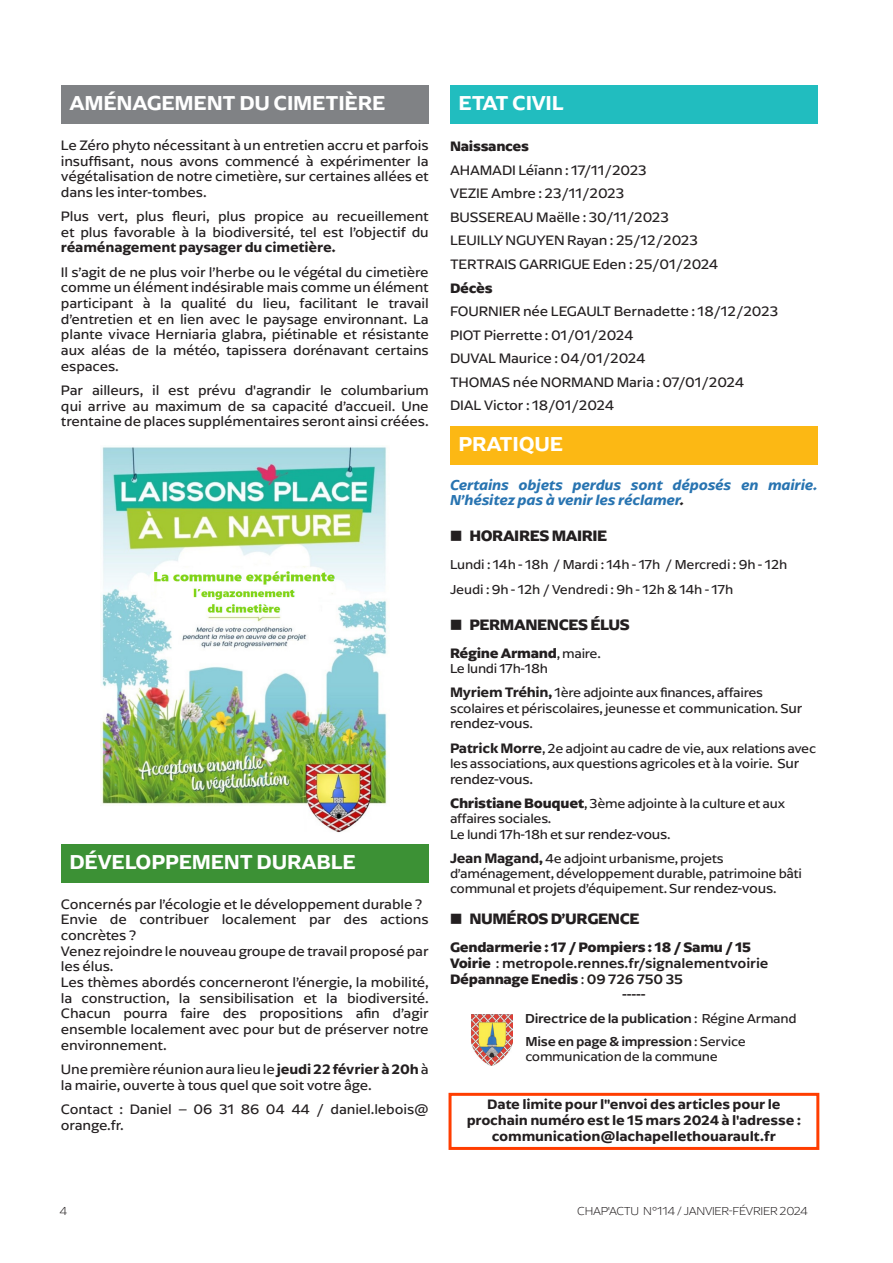
<style>
.page{position:relative;width:893px;height:1263px;background:#fff}
.page>*{position:absolute;margin:0;border:0;box-sizing:border-box;transform-origin:0 0}
.RUBRIQUE__LE_SAVIEZ-VOUS{font:600 21px "Arpona Sans";letter-spacing:-.01em;color:#fff}
.RUBRIQUE__ETAT_CIVIL{font:600 21px "Arpona Sans";letter-spacing:-.01em;color:#fff}
.RUBRIQUE_INFOS_PRATIQUES{font:600 21px "Arpona Sans";letter-spacing:-.01em;color:#fff}
.t1{font:700 15.75px "Arpona Sans";letter-spacing:-.025em;color:#231f20}
.TEXTE_NORMAL{font:italic 600 15px/15px "Arpona Sans";letter-spacing:-.01em;color:#2874b1}
.TEXTE_NORMAL-2{font:14.25px/15.6px "Arpona Sans";letter-spacing:-.01em;color:#231f20;text-align:justify}
.TEXTE_NORMAL-3{font:600 14.25px/15.6px "Arpona Sans";letter-spacing:-.01em;color:#231f20;text-align:center}
.TEXTE_NORMAL-4{font:500 14.25px/15.6px "Arpona Sans";letter-spacing:-.01em;color:#231f20}
.TEXTE_NORMAL-5{font:700 14.25px "Arpona Sans";letter-spacing:-.02em;color:#231f20}
.TEXTE_NORMAL_-20{font:14.25px "Arpona Sans";letter-spacing:-.02em;color:#231f20}
.TEXTE_NORMAL_-20-2{font:700 14.25px "Arpona Sans";letter-spacing:-.02em;color:#231f20}
.TEXTE_NORMAL_-20-3{font:13.5px/15.3px "Arpona Sans";letter-spacing:-.02em;color:#231f20}
.TEXTE_NORMAL-6{font:13.5px/14.9px "Arpona Sans";letter-spacing:-.01em;color:#231f20}
.TEXTE_NORMAL-7{font:500 13.5px "Arpona Sans";letter-spacing:-.02em;color:#231f20}
.t2{font:200 12px "Arpona Sans";letter-spacing:-.025em;color:#231f20}
.s1{font-weight:600}
.s2{color:#231f20}
.s3{font-weight:400;font-size:13.5px}
.s4{font-weight:600;font-size:14.25px}
.s5{font-size:14.25px}
.s6{font-size:13.5px}
.s7{font-weight:700;font-size:14.25px}
.s8{font-weight:700}
.s9{font-weight:400}
.s10{font-weight:500}
</style>
<div class="page">
<div style="left:61px;top:86px;width:368px;height:38px;background:#808285"></div>
<div style="left:61px;top:845px;width:368px;height:38px;background:#3c9135"></div>
<img style="left:100px;top:447px;width:287px;height:386px">
<div style="left:450px;top:86px;width:368px;height:38px;background:#21bdbf"></div>
<div style="left:450px;top:427px;width:368px;height:38px;background:#fcb814"></div>
<div style="left:448px;top:1093px;width:371px;height:57px;border:3px solid #ff3d00"></div>
<img style="left:471px;top:1014px;width:42px;height:51px">
<p class="RUBRIQUE__LE_SAVIEZ-VOUS" style="left:69px;top:89px;width:317px">AMÉNAGEMENT DU CIMETIÈRE</p>
<p class="TEXTE_NORMAL-2" style="left:61px;top:137px;width:369px">Le Zéro phyto nécessitant à un entretien accru et parfois insuffisant, nous avons commencé à expérimenter la végétalisation de notre cimetière, sur certaines allées et dans les inter-tombes.</p>
<p class="TEXTE_NORMAL-2" style="left:61px;top:208px;width:369px">Plus vert, plus fleuri, plus propice au recueillement et plus favorable à la biodiversité, tel est l’objectif du <span class="s1">réaménagement paysager du cimetière.</span></p>
<p class="TEXTE_NORMAL-2" style="left:61px;top:264px;width:369px">Il s’agit de ne plus voir l’herbe ou le végétal du cimetière comme un élément indésirable mais comme un élément participant à la qualité du lieu, facilitant le travail d’entretien et en lien avec le paysage environnant. La plante vivace Herniaria glabra, piétinable et résistante aux aléas de la météo, tapissera dorénavant certains espaces.</p>
<p class="TEXTE_NORMAL-2" style="left:61px;top:382px;width:369px">Par ailleurs, il est prévu d'agrandir le columbarium qui arrive au maximum de sa capacité d’accueil. Une trentaine de places supplémentaires seront ainsi créées.</p>
<p class="RUBRIQUE__LE_SAVIEZ-VOUS" style="left:69px;top:848px;width:288px">DÉVELOPPEMENT DURABLE</p>
<p class="TEXTE_NORMAL-2" style="left:61px;top:896px;width:363px">Concernés par l’écologie et le développement durable ?</p>
<p class="TEXTE_NORMAL-2" style="left:61px;top:911px;width:369px">Envie de contribuer localement par des actions concrètes ?</p>
<p class="TEXTE_NORMAL-2" style="left:61px;top:943px;width:369px">Venez rejoindre le nouveau groupe de travail proposé par les élus.</p>
<p class="TEXTE_NORMAL-2" style="left:61px;top:974px;width:369px">Les thèmes abordés concerneront l’énergie, la mobilité, la construction, la sensibilisation et la biodiversité.<br>Chacun pourra faire des propositions afin d’agir ensemble localement avec pour but de préserver notre environnement.</p>
<p class="TEXTE_NORMAL-2" style="left:61px;top:1061px;width:369px">Une première réunion aura lieu le <span class="s1">jeudi 22 février à 20h</span> à la mairie, ouverte à tous quel que soit votre âge.</p>
<p class="TEXTE_NORMAL-2" style="left:61px;top:1101px;width:369px">Contact : Daniel – 06 31 86 04 44 / daniel.lebois@ orange.fr.</p>
<p class="RUBRIQUE__ETAT_CIVIL" style="left:459px;top:89px;width:107px">ETAT CIVIL</p>
<p class="TEXTE_NORMAL-5" style="left:450px;top:137px;width:81px">Naissances</p>
<p class="TEXTE_NORMAL-2" style="left:450px;top:162px;width:198px">AHAMADI Léïann : 17/11/2023</p>
<p class="TEXTE_NORMAL-2" style="left:450px;top:185px;width:176px">VEZIE Ambre : 23/11/2023</p>
<p class="TEXTE_NORMAL-2" style="left:450px;top:209px;width:220px">BUSSEREAU Maëlle : 30/11/2023</p>
<p class="TEXTE_NORMAL-2" style="left:450px;top:232px;width:249px">LEUILLY NGUYEN Rayan : 25/12/2023</p>
<p class="TEXTE_NORMAL-2" style="left:450px;top:256px;width:270px">TERTRAIS GARRIGUE Eden : 25/01/2024</p>
<p class="TEXTE_NORMAL-5" style="left:450px;top:279px;width:44px">Décès</p>
<p class="TEXTE_NORMAL-2" style="left:450px;top:303px;width:330px">FOURNIER née LEGAULT Bernadette : 18/12/2023</p>
<p class="TEXTE_NORMAL-2" style="left:450px;top:327px;width:185px">PIOT Pierrette : 01/01/2024</p>
<p class="TEXTE_NORMAL-2" style="left:450px;top:350px;width:197px">DUVAL Maurice : 04/01/2024</p>
<p class="TEXTE_NORMAL-2" style="left:450px;top:374px;width:295px">THOMAS née NORMAND Maria : 07/01/2024</p>
<p class="TEXTE_NORMAL-2" style="left:450px;top:397px;width:166px">DIAL Victor : 18/01/2024</p>
<p class="RUBRIQUE_INFOS_PRATIQUES" style="left:459px;top:430px;width:106px">PRATIQUE</p>
<p class="TEXTE_NORMAL" style="left:450px;top:477px;width:369px">Certains objets perdus sont déposés en mairie.<br>N’hésitez pas à venir les réclamer<span class="s2">.</span></p>
<p class="t1" style="left:450px;top:525px;width:159px"><span class="s1">■</span> HORAIRES MAIRIE</p>
<p class="TEXTE_NORMAL-6" style="left:450px;top:556px;width:339px">Lundi : 14h - 18h / Mardi : 14h - 17h / Mercredi : 9h - 12h</p>
<p class="TEXTE_NORMAL-6" style="left:450px;top:581px;width:285px">Jeudi : 9h - 12h / Vendredi : 9h - 12h &amp; 14h - 17h</p>
<p class="t1" style="left:450px;top:614px;width:181px"><span class="s1">■</span> PERMANENCES ÉLUS</p>
<p class="TEXTE_NORMAL_-20-2" style="left:450px;top:644px;width:152px">Régine Armand<span class="s3">, maire.</span></p>
<p class="TEXTE_NORMAL_-20-3" style="left:450px;top:660px;width:99px">Le lundi 17h-18h</p>
<p class="TEXTE_NORMAL_-20-3" style="left:450px;top:684px;width:354px;line-height:15.8px"><span class="s4">Myriem Tréhin,</span> 1ère adjointe aux finances, affaires scolaires et périscolaires, jeunesse et communication. S<span class="s5">ur</span></p>
<p class="TEXTE_NORMAL_-20" style="left:450px;top:714px;width:84px">rendez-vous<span class="s6">.</span></p>
<p class="TEXTE_NORMAL_-20-3" style="left:450px;top:740px;width:368px;line-height:15.8px"><span class="s4">Patrick Morre</span>, 2e adjoint au cadre de vie, aux relations avec les associations, aux questions agricoles et à la voirie. S<span class="s5">ur</span></p>
<p class="TEXTE_NORMAL_-20" style="left:450px;top:770px;width:85px">rendez-vous.</p>
<p class="TEXTE_NORMAL_-20-3" style="left:450px;top:795px;width:336px"><span class="s7">Christiane Bouquet</span>, 3ème adjointe à la culture et aux affaires sociales.<br>Le lundi 17h-18h et s<span class="s5">ur rendez-vous</span>.</p>
<p class="TEXTE_NORMAL_-20-3" style="left:450px;top:850px;width:354px"><span class="s4">Jean Magand,</span> 4e adjoint urbanisme, projets d’aménagement, développement durable, patrimoine bâti communal et projets d’équipement. S<span class="s5">ur rendez-vous</span>.</p>
<p class="t1" style="left:450px;top:908px;width:191px"><span class="s1">■</span> NUMÉROS D’URGENCE</p>
<p class="TEXTE_NORMAL-5" style="left:450px;top:938px;width:303px">Gendarmerie : 17 / Pompiers : 18 / Samu / 15</p>
<p class="TEXTE_NORMAL-4" style="left:450px;top:954px;width:320px"><span class="s8">Voirie</span> <span class="s9">:</span> metropole.rennes.fr/signalementvoirie<br><span class="s8">Dépannage Enedis</span> <span class="s9">:</span> 09 726 750 35</p>
<p class="TEXTE_NORMAL-4" style="left:622px;top:986px;width:25px">-----</p>
<p class="TEXTE_NORMAL-7" style="left:525px;top:1008px;width:273px">Directrice de la publication <span class="s9">: Régine Armand</span></p>
<p class="TEXTE_NORMAL-6" style="left:525px;top:1034px;width:222px"><span class="s10">Mise en page &amp; impression</span> : Service communication de la commune</p>
<p class="TEXTE_NORMAL-3" style="left:467px;top:1096px;width:336px">Date limite pour l"envoi des articles pour le prochain numéro est le 15 mars 2024 à l'adresse : communication@lachapellethouarault.fr</p>
<p class="t2" style="left:60px;top:1204px;width:9px">4</p>
<p class="t2" style="left:577px;top:1204px;width:232px">CHAP'ACTU N°114 / JANVIER-FÉVRIER 2024</p>
</div>
